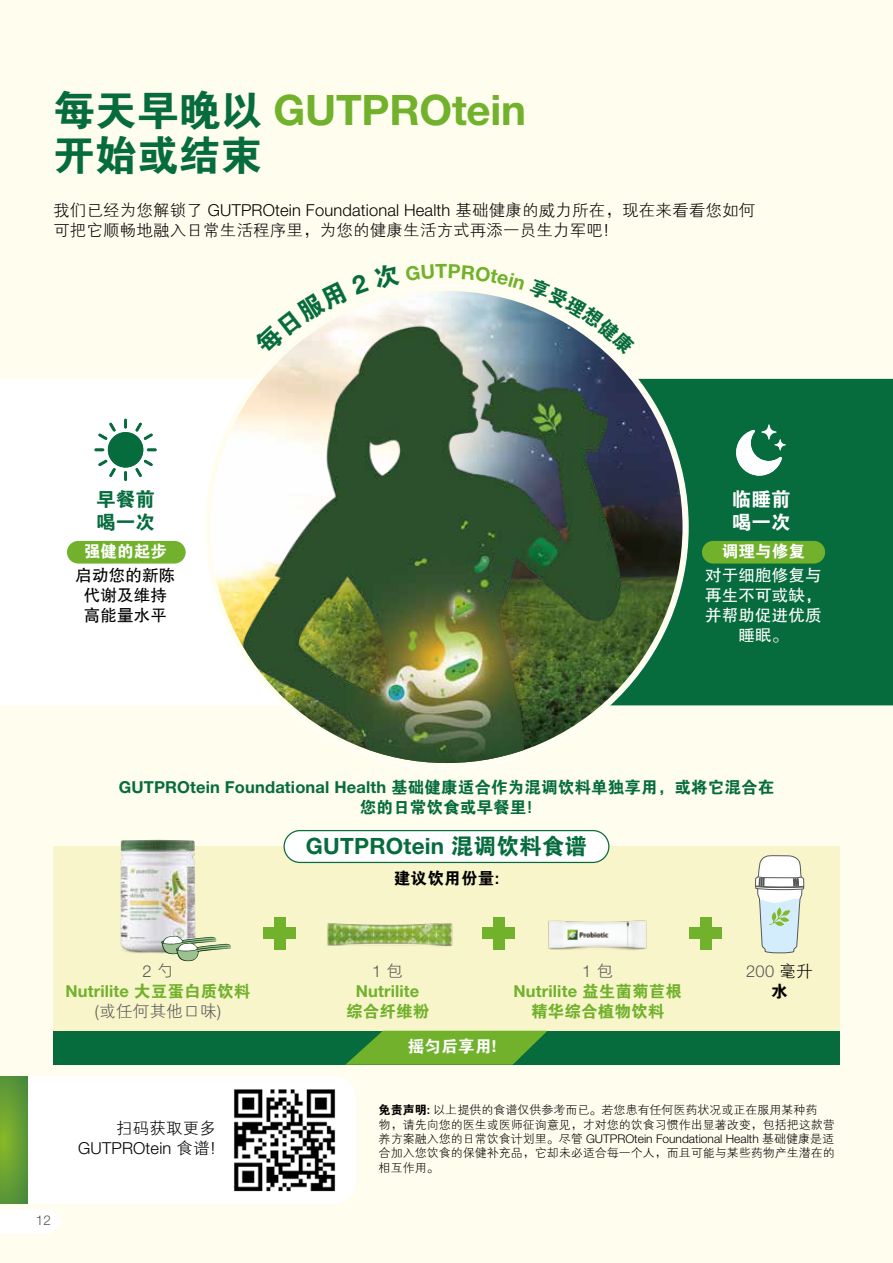
<style>
.page{position:relative;width:893px;height:1263px;background:#fffdee}
.page>*{position:absolute;margin:0;border:0;box-sizing:border-box;transform-origin:0 0}
.t1{font:700 42px "Helvetica Neue LT Std";letter-spacing:-.005em;color:#71b12c}
.t2{font:42px "FZDHTK GBK1 0";letter-spacing:-.005em;color:#066c3e}
.t3{font:700 22.5px "Helvetica Neue LT Std";letter-spacing:.01em;color:#066c3e}
.t4{font:19.5px/23.4px "FZDHTK GBK1 0";letter-spacing:.01em;color:#066c3e}
.t5{font:19.5px/23.4px "FZDHTK GBK1 0";letter-spacing:.01em;color:#fff}
.t6{font:300 16.5px "Helvetica Neue LT Std";letter-spacing:.01em;color:#000}
.t7{font:700 16.5px "Helvetica Neue LT Std";letter-spacing:.01em;color:#066c3e}
.t8{font:16.5px "FZXH1 K GBK1 0";letter-spacing:.01em;color:#000}
.t9{font:700 16.5px "Helvetica Neue LT Std";letter-spacing:.01em;color:#71b12c}
.t10{font:16.5px/19.8px "FZHTK GBK1 0";letter-spacing:.01em;color:#fff;text-align:center}
.t11{font:16.5px "FZDHTK GBK1 0";letter-spacing:.01em;color:#fff}
.t12{font:16.5px/19.8px "FZHTK GBK1 0";letter-spacing:.01em;color:#000;text-align:center}
.t13{font:16.5px "FZDHTK GBK1 0";letter-spacing:.01em;color:#71b12c}
.t14{font:300 16.5px "Helvetica Neue LT Std";color:#575756}
.t15{font:16.5px "FZDHTK GBK1 0";letter-spacing:.01em;color:#066c3e}
.t16{font:16.5px "FZXH1 K GBK1 0";letter-spacing:.02em;color:#575756}
.t17{font:16.5px "FZDHTK GBK1 0";letter-spacing:.02em;color:#000}
.t18{font:300 13.5px "Helvetica Neue LT Std";color:#575756}
.t19{font:12px/14.4px "FZXH1 K GBK1 0";color:#000}
.t20{font:300 12px "Helvetica Neue LT Std";color:#000}
.s1{font-family:"FZDHTK GBK1 0";font-weight:400;color:#066c3e}
.s2{font-family:"FZXH1 K GBK1 0";font-weight:400}
.s3{font-family:"FZDHTK GBK1 0";font-weight:400}
.s4{font-family:"FZXH1 K GBK1 0";font-weight:400;color:#000}
.s5{font-family:"Helvetica Neue LT Std";font-weight:300}
.s6{font-family:"Helvetica Neue LT Std";font-weight:700}
.s7{font-family:"FZDHTK GBK1 0"}
</style>
<div class="page">
<div style="left:53px;top:846px;width:787px;height:197px;background:#f7f6d1"></div>
<div style="left:53px;top:1031px;width:787px;height:34px;background:#066c3e"></div>
<div style="left:609px;top:379px;width:284px;height:326px;background:#066c3e"></div>
<div style="left:0;top:379px;width:284px;height:326px;background:#fff"></div>
<svg style="left:345px;top:1031px;width:202px;height:34px"></svg>
<div style="left:284px;top:830px;width:325px;height:32px;background:#fff;border-radius:16px"></div>
<div style="left:283px;top:830px;width:326px;height:33px;border:1px solid #066c3e;border-radius:16px"></div>
<div style="left:108px;top:432px;width:35px;height:36px;background:#066c3e;border-radius:50%"></div>
<svg style="left:98px;top:422px;width:18px;height:18px"></svg>
<svg style="left:98px;top:459px;width:18px;height:18px"></svg>
<svg style="left:135px;top:423px;width:18px;height:17px"></svg>
<svg style="left:135px;top:460px;width:18px;height:17px"></svg>
<svg style="left:94px;top:448px;width:10px;height:3px"></svg>
<svg style="left:124px;top:471px;width:3px;height:10px"></svg>
<svg style="left:147px;top:448px;width:10px;height:3px"></svg>
<svg style="left:124px;top:419px;width:3px;height:9px"></svg>
<svg style="left:735px;top:424px;width:51px;height:52px;background:#69a68a"></svg>
<img style="left:120px;top:839px;width:76px;height:115px">
<svg style="left:161px;top:936px;width:70px;height:26px"></svg>
<svg style="left:755px;top:855px;width:49px;height:98px"></svg>
<div style="left:274px;top:917px;width:12px;height:32px;background:#71b12c"></div>
<div style="left:264px;top:927px;width:32px;height:12px;background:#71b12c"></div>
<div style="left:493px;top:917px;width:12px;height:32px;background:#71b12c"></div>
<div style="left:483px;top:927px;width:32px;height:12px;background:#71b12c"></div>
<div style="left:700px;top:917px;width:12px;height:32px;background:#71b12c"></div>
<div style="left:690px;top:927px;width:32px;height:12px;background:#71b12c"></div>
<img style="left:548px;top:920px;width:99px;height:31px">
<img style="left:327px;top:923px;width:126px;height:24px">
<img style="left:210px;top:291px;width:472px;height:472px;border-radius:236px">
<div style="left:67px;top:541px;width:119px;height:23px;background:#71b12c;border-radius:11px"></div>
<div style="left:702px;top:541px;width:123px;height:23px;background:#71b12c;border-radius:11px"></div>
<div style="left:0;top:1076px;width:356px;height:128px;background:#fff"></div>
<img style="left:226px;top:1082px;width:116px;height:116px">
<svg style="left:0;top:1076px;width:28px;height:127px;background:#649d34"></svg>
<svg style="left:0;top:1209px;width:63px;height:25px"></svg>
<svg style="left:276px;top:285px;width:341px;height:71px"></svg>
<h1 class="t1" style="left:53px;top:84px;width:474px"><span class="s1">每天早晚以</span> GUTPROtein</h1>
<h1 class="t2" style="left:53px;top:133px;width:211px">开始或结束</h1>
<h3 class="t6" style="left:53px;top:200px;width:704px"><span class="s2">我们已经为您解锁了</span> GUTPROtein Foundational Health <span class="s2">基础健康的威力所在，现在来看看您如何</span></h3>
<h3 class="t8" style="left:53px;top:221px;width:558px">可把它顺畅地融入日常生活程序里，为您的健康生活方式再添一员生力军吧!</h3>
<h3 class="t4" style="left:96px;top:488px;width:60px">早餐前喝一次</h3>
<h3 class="t5" style="left:732px;top:488px;width:60px">临睡前喝一次</h3>
<h3 class="t11" style="left:84px;top:542px;width:85px">强健的起步</h3>
<h3 class="t12" style="left:76px;top:566px;width:101px">启动您的新陈代谢及维持高能量水平</h3>
<h3 class="t11" style="left:722px;top:542px;width:85px">调理与修复</h3>
<h3 class="t10" style="left:705px;top:566px;width:118px">对于细胞修复与再生不可或缺，并帮助促进优质睡眠。</h3>
<h3 class="t7" style="left:119px;top:777px;width:657px">GUTPROtein Foundational Health <span class="s3">基础健康适合作为混调饮料单独享用，或将它混合在</span></h3>
<h3 class="t15" style="left:360px;top:798px;width:175px">您的日常饮食或早餐里!</h3>
<h2 class="t3" style="left:306px;top:832px;width:283px">GUTPROtein <span class="s3">混调饮料食谱</span></h2>
<h3 class="t17" style="left:394px;top:869px;width:107px">建议饮用份量:</h3>
<h3 class="t14" style="left:143px;top:961px;width:32px">2 <span class="s2">勺</span></h3>
<h3 class="t14" style="left:372px;top:961px;width:32px">1 <span class="s2">包</span></h3>
<h3 class="t14" style="left:582px;top:961px;width:32px">1 <span class="s2">包</span></h3>
<h3 class="t14" style="left:746px;top:961px;width:68px">200 <span class="s4">毫升</span></h3>
<h3 class="t9" style="left:65px;top:981px;width:187px">Nutrilite <span class="s3">大豆蛋白质饮料</span></h3>
<h3 class="t16" style="left:95px;top:1002px;width:128px"><span class="s5">(</span>或任何其他口味<span class="s5">)</span></h3>
<p class="t18" style="left:36px;top:1212px;width:17px">12</p>
<h3 class="t8" style="left:116px;top:1119px;width:101px">扫码获取更多</h3>
<h3 class="t6" style="left:78px;top:1138px;width:139px">GUTPROtein <span class="s2">食谱!</span></h3>
<h3 class="t9" style="left:356px;top:981px;width:65px">Nutrilite</h3>
<h3 class="t13" style="left:346px;top:1002px;width:85px">综合纤维粉</h3>
<h3 class="t11" style="left:408px;top:1037px;width:90px">摇匀后享用<span class="s6">!</span></h3>
<h3 class="t9" style="left:513px;top:981px;width:170px">Nutrilite <span class="s3">益生菌菊苣根</span></h3>
<h3 class="t13" style="left:531px;top:1002px;width:135px">精华综合植物饮料</h3>
<h3 class="t17" style="left:771px;top:983px;width:18px">水</h3>
<p class="t19" style="left:379px;top:1103px;width:457px"><span class="s7">免责声明:</span> 以上提供的食谱仅供参考而已。若您患有任何医药状况或正在服用某种药<br>物，请先向您的医生或医师征询意见，才对您的饮食习惯作出显著改变，包括把这款营</p>
<p class="t20" style="left:379px;top:1131px;width:457px"><span class="s2">养方案融入您的日常饮食计划里。尽管</span> GUTPROtein Foundational Health <span class="s2">基础健康是适</span></p>
<p class="t19" style="left:379px;top:1146px;width:457px">合加入您饮食的保健补充品，它却未必适合每一个人，而且可能与某些药物产生潜在的相互作用。</p>
</div>
